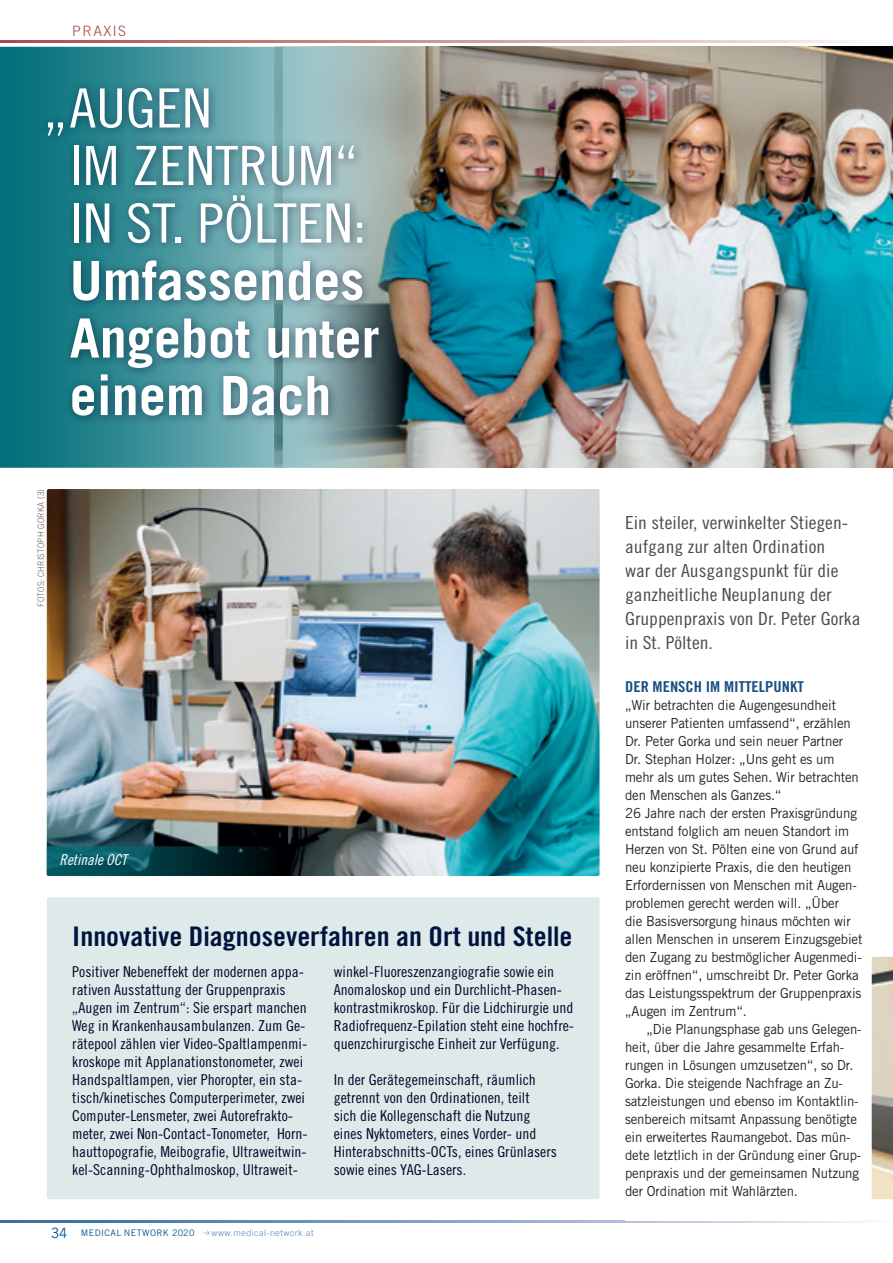
<style>
.page{position:relative;width:893px;height:1263px;background:#fff}
.page>*{position:absolute;margin:0;border:0;box-sizing:border-box;transform-origin:0 0}
.t1{font:700 54.15px/57.4px "Trade Gothic";color:#fff}
.t2{font:54.15px/57.4px "Trade Gothic Cond Eighteen";color:#fff;scale:1.1 1}
.t3{font:27px "Trade Gothic Bold Cond Twenty";color:#00133e;scale:1.08 1}
.t4{font:18px/24px "Trade Gothic Cond Eighteen";color:#4b4c4d;scale:1.1 1}
.t5{font:15px/18px "Trade Gothic Cond Eighteen";color:#000528;scale:1.05 1}
.t6{font:15px "Trade Gothic Bold Cond Twenty";color:#1a5082;scale:1.1 1}
.t7{font:15px "Trade Gothic Cond Eighteen Obl";color:#fff}
.t8{font:300 14.25px "Trade Gothic";letter-spacing:.1em;color:#a64444}
.t9{font:13.8px/18px "Trade Gothic";letter-spacing:-.01em;color:#231f20;scale:.95 1}
.t10{font:300 9px "Trade Gothic";letter-spacing:.025em;color:#636366;scale:.9 1}
.t11{font:300 9px "Trade Gothic";letter-spacing:.05em;color:#5d82b7}
.t12{font:9px "Trade Gothic";letter-spacing:.05em;color:#005495}
.s1{font-size:14.25px}
</style>
<div class="page">
<svg style="left:0;top:40px;width:860px;height:3px;background:#cf9997"></svg>
<svg style="left:0;top:1220px;width:867px;height:2px;background:#91abca"></svg>
<img style="left:431px;top:47px;width:462px;height:421px">
<div style="left:47px;top:897px;width:553px;height:302px;background:#ddeae9;border-radius:2px"></div>
<img style="left:47px;top:489px;width:553px;height:387px">
<svg style="left:47px;top:846px;width:236px;height:30px;background:#053b42"></svg>
<svg style="left:0;top:47px;width:431px;height:421px;background:#4c898d"></svg>
<div style="left:40px;top:80px;width:349px;height:346px;background:#000528;opacity:.5"></div>
<img style="left:872px;top:957px;width:21px;height:242px">
<p class="t8" style="left:72px;top:23px;width:55px">PRAXIS</p>
<h1 class="t2" style="left:70px;top:79px;width:271px;text-indent:-26px">„AUGEN<br>IM ZENTRUM“<br>IN ST. PÖLTEN:</h1>
<h1 class="t1" style="left:70px;top:251px;width:311px">Umfassendes<br>Angebot unter einem Dach</h1>
<p class="t10" style="left:36px;top:607px;width:133px;rotate:-90deg">FOTOS: CHRISTOPH GORKA (3)</p>
<p class="t7" style="left:60px;top:851px;width:69px">Retinale OCT</p>
<h2 class="t3" style="left:72px;top:919px;width:465px">Innovative Diagnoseverfahren an Ort und Stelle</h2>
<p class="t5" style="left:72px;top:962px;width:226px">Positiver Nebeneffekt der modernen appa&shy;rativen Ausstattung der Gruppenpraxis „Augen im Zentrum“: Sie erspart manchen Weg in Krankenhausambulanzen. Zum Ge&shy;rätepool zählen vier Video-Spaltlampenmi&shy;kroskope mit Applanationstonometer, zwei Handspaltlampen, vier Phoropter, ein sta&shy;tisch/kinetisches Computerperimeter, zwei Computer-Lensmeter, zwei Autorefrakto&shy;meter, zwei Non-Contact-Tonometer, Horn&shy;hauttopografie, Meibografie, Ultraweitwin&shy;kel-Scanning-Ophthalmoskop, Ultraweit-</p>
<p class="t5" style="left:334px;top:962px;width:230px">winkel-Fluoreszenzangiografie sowie ein Anomaloskop und ein Durchlicht-Phasen&shy;kontrastmikroskop. Für die Lidchirurgie und Radiofrequenz-Epilation steht eine hochfre&shy;quenzchirurgische Einheit zur Verfügung.</p>
<p class="t5" style="left:334px;top:1070px;width:214px">In der Gerätegemeinschaft, räumlich getrennt von den Ordinationen, teilt<br>sich die Kollegenschaft die Nutzung eines Nyktometers, eines Vorder- und Hinterabschnitts-OCTs, eines Grünlasers sowie eines YAG-Lasers.</p>
<p class="t12" style="left:51px;top:1227px;width:145px"><span class="s1">34</span> MEDICAL NETWORK 2020</p>
<p class="t11" style="left:212px;top:1227px;width:103px">www.medical-network.at</p>
<h3 class="t4" style="left:625px;top:510px;width:215px">Ein steiler, verwinkelter Stiegen&shy;aufgang zur alten Ordination<br>war der Ausgangspunkt für die ganzheitliche Neuplanung der<br>Gruppenpraxis von Dr. Peter Gorka in St. Pölten.</h3>
<p class="t6" style="left:625px;top:677px;width:164px">DER MENSCH IM MITTELPUNKT</p>
<p class="t9" style="left:625px;top:695px;width:251px">„Wir betrachten die Augengesundheit unserer Patienten umfassend“, erzählen Dr. Peter Gorka und sein neuer Partner Dr. Stephan Holzer: „Uns geht es um mehr als um gutes Sehen. Wir betrachten den Menschen als Ganzes.“<br>26 Jahre nach der ersten Praxisgründung entstand folglich am neuen Standort im Herzen von St. Pölten eine von Grund auf neu konzipierte Praxis, die den heutigen Erfordernissen von Menschen mit Augen&shy;problemen gerecht werden will. „Über<br>die Basisversorgung hinaus möchten wir allen Menschen in unserem Einzugsgebiet den Zugang zu bestmöglicher Augenmedi&shy;zin eröffnen“, umschreibt Dr. Peter Gorka das Leistungsspektrum der Gruppenpraxis „Augen im Zentrum“.</p>
<p class="t9" style="left:625px;top:1019px;width:250px;text-indent:21px">„Die Planungsphase gab uns Gelegen&shy;heit, über die Jahre gesammelte Erfah&shy;rungen in Lösungen umzusetzen“, so Dr.<br>Gorka. Die steigende Nachfrage an Zu&shy;satzleistungen und ebenso im Kontaktlin&shy;senbereich mitsamt Anpassung benötigte ein erweitertes Raumangebot. Das mün&shy;dete letztlich in der Gründung einer Grup&shy;penpraxis und der gemeinsamen Nutzung der Ordination mit Wahlärzten.</p>
</div>
